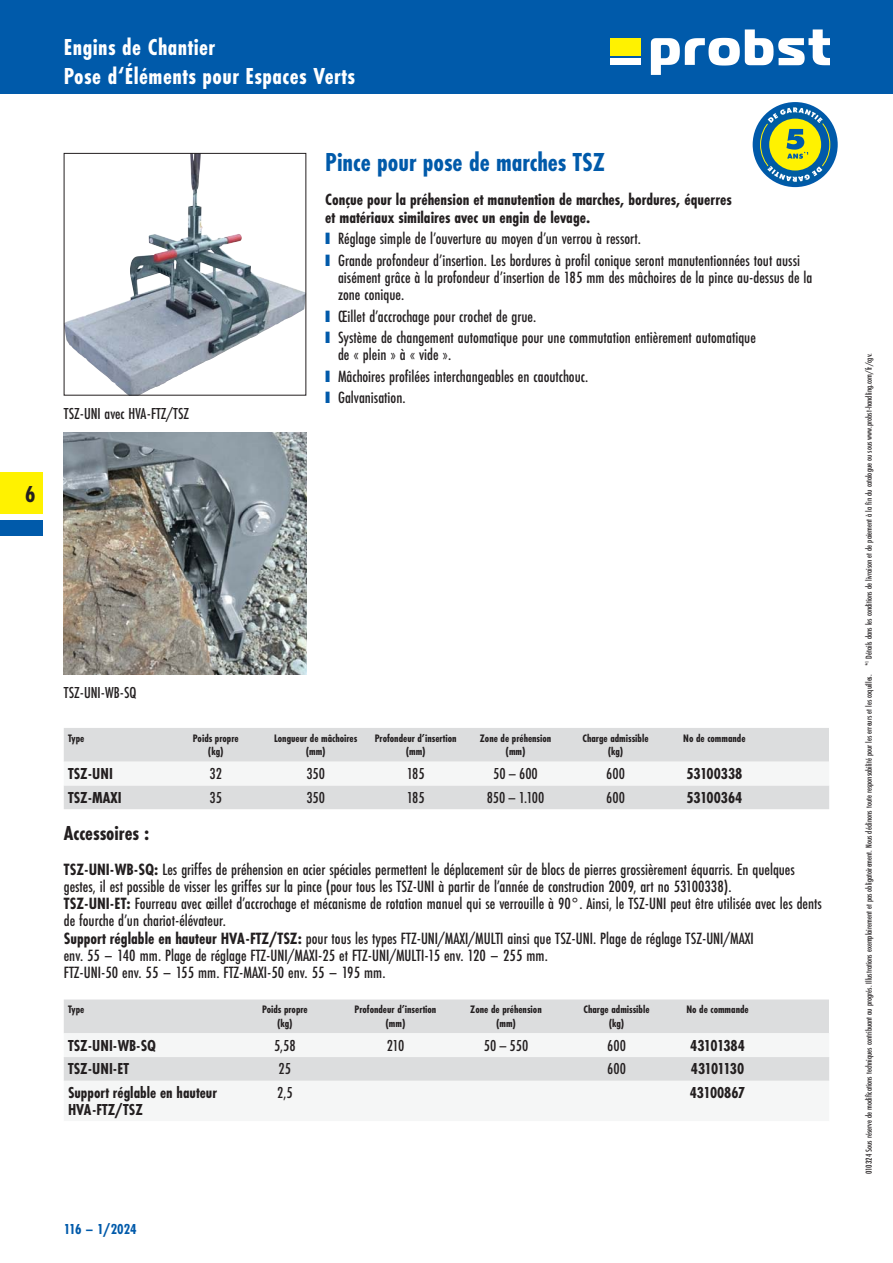
<style>
.page{position:relative;width:893px;height:1263px;background:#fff}
.page>*{position:absolute;margin:0;border:0;box-sizing:border-box;transform-origin:0 0}
.t1{font:700 27px "Futura PT Cond";color:#005aaa}
.t2{font:700 24px/28.5px "Futura PT Cond";letter-spacing:.02em;color:#fff}
.t3{font:700 24px "Futura PT Cond";color:#231f20}
.t4{font:700 21px "Futura PT Cond";color:#231f20}
.t5{font:500 16.95px/17.2px "Futura PT Cond";color:#231f20}
.t6{font:700 16.95px/17.2px "Futura PT Cond";color:#231f20}
.t7{font:700 16.5px/16.5px "Futura PT Cond";color:#231f20}
.t8{font:500 16.5px "Futura PT Cond";color:#231f20}
.t9{font:700 16.5px "Futura PT Cond";letter-spacing:-.03em;color:#231f20}
.t10{font:700 16.5px "Futura PT Cond";letter-spacing:-.04em;color:#231f20}
.t11{font:700 15px "Futura PT Cond";color:#005aaa}
.t12{font:700 11.25px/13.5px "Futura PT Cond";color:#231f20;text-align:center}
.t13{font:500 9px "Futura PT Cond";color:#231f20}
.s1{font-family:"Arial";font-weight:400;font-size:24.6px;color:#005aaa}
.s2{font-weight:700}
</style>
<div class="page">
<div style="left:0;top:0;width:893px;height:94px;background:#005aaa"></div>
<div style="left:610px;top:38px;width:31px;height:17px;background:#fff200"></div>
<svg style="left:651px;top:29px;width:178px;height:46px"></svg>
<div style="left:610px;top:58px;width:31px;height:7px;background:#fff"></div>
<div style="left:0;top:472px;width:43px;height:42px;background:#fff200"></div>
<div style="left:0;top:520px;width:43px;height:16px;background:#005aaa"></div>
<img style="left:66px;top:155px;width:238px;height:238px">
<img style="left:64px;top:432px;width:242px;height:242px">
<div style="left:64px;top:728px;width:765px;height:81px;background:#dcddde"></div>
<div style="left:64px;top:762px;width:765px;height:23px;background:#f5f6f6"></div>
<div style="left:64px;top:999px;width:765px;height:34px;background:#dcddde"></div>
<svg style="left:64px;top:1033px;width:765px;height:48px"></svg>
<svg style="left:753px;top:102px;width:85px;height:85px"></svg>
<svg style="left:764px;top:105px;width:64px;height:80px;background:#7ca676"></svg>
<h2 class="t3" style="left:25px;top:482px;width:12px">6</h2>
<h2 class="t2" style="left:64px;top:34px;width:293px">Engins de Chantier<br>Pose d‘Éléments pour Espaces Verts</h2>
<p class="t8" style="left:64px;top:405px;width:127px">TSZ-UNI avec HVA-FTZ/TSZ</p>
<h1 class="t1" style="left:325px;top:149px;width:281px">Pince pour pose de marches TSZ</h1>
<p class="t6" style="left:325px;top:192px;width:408px">Conçue pour la préhension et manutention de marches, bordures, équerres et matériaux similaires avec un engin de levage.</p>
<p class="t5" style="left:325px;top:231px;width:317px"><span class="s1">■</span> Réglage simple de l’ouverture au moyen d’un verrou à ressort.</p>
<p class="t5" style="left:338px;top:252px;width:476px;text-indent:-13px"><span class="s1">■</span> Grande profondeur d’insertion. Les bordures à profil conique seront manutentionnées tout aussi aisément grâce à la profondeur d’insertion de 185 mm des mâchoires de la pince au-dessus de la zone conique.</p>
<p class="t5" style="left:325px;top:308px;width:212px"><span class="s1">■</span> Œillet d’accrochage pour crochet de grue.</p>
<p class="t5" style="left:338px;top:330px;width:419px;text-indent:-13px"><span class="s1">■</span> Système de changement automatique pour une commutation entièrement automatique de « plein » à « vide ».</p>
<p class="t5" style="left:325px;top:368px;width:264px"><span class="s1">■</span> Mâchoires profilées interchangeables en caoutchouc.</p>
<p class="t5" style="left:325px;top:390px;width:82px"><span class="s1">■</span> Galvanisation.</p>
<p class="t8" style="left:64px;top:684px;width:74px">TSZ- UNI- WB- SQ</p>
<p class="t12" style="left:68px;top:732px;width:18px">Type</p>
<p class="t12" style="left:193px;top:732px;width:47px">Poids propre (kg)</p>
<p class="t12" style="left:274px;top:732px;width:85px">Longueur de mâchoires (mm)</p>
<p class="t12" style="left:375px;top:732px;width:83px">Profondeur d’insertion (mm)</p>
<p class="t12" style="left:480px;top:732px;width:73px">Zone de préhension (mm)</p>
<p class="t12" style="left:582px;top:732px;width:67px">Charge admissible (kg)</p>
<p class="t12" style="left:683px;top:732px;width:64px">No de commande</p>
<p class="t7" style="left:68px;top:766px;width:46px">TSZ- UNI</p>
<p class="t8" style="left:210px;top:765px;width:14px">32</p>
<p class="t8" style="left:306px;top:765px;width:20px">350</p>
<p class="t8" style="left:407px;top:765px;width:20px">185</p>
<p class="t8" style="left:493px;top:765px;width:46px">50 – 600</p>
<p class="t8" style="left:606px;top:765px;width:20px">600</p>
<p class="t7" style="left:686px;top:766px;width:57px">53100338</p>
<p class="t7" style="left:68px;top:790px;width:55px">TSZ- MAXI</p>
<p class="t8" style="left:210px;top:789px;width:14px">35</p>
<p class="t8" style="left:306px;top:789px;width:20px">350</p>
<p class="t8" style="left:407px;top:789px;width:20px">185</p>
<p class="t8" style="left:487px;top:789px;width:59px">850 – 1.100</p>
<p class="t8" style="left:606px;top:789px;width:20px">600</p>
<p class="t7" style="left:686px;top:790px;width:57px">53100364</p>
<p class="t4" style="left:64px;top:823px;width:87px">Accessoires :</p>
<p class="t5" style="left:64px;top:861px;width:760px"><span class="s2">TSZ- UNI- WB- SQ:</span> Les griffes de préhension en acier spéciales permettent le déplacement sûr de blocs de pierres grossièrement équarris. En quelques gestes, il est possible de visser les griffes sur la pince (pour tous les TSZ-UNI à partir de l’année de construction 2009, art no 53100338).<br><span class="s2">TSZ- UNI- ET:</span> Fourreau avec œillet d’accrochage et mécanisme de rotation manuel qui se verrouille à 90°. Ainsi, le TSZ-UNI peut être utilisée avec les dents de fourche d’un chariot-élévateur.<br><span class="s2">Support réglable en hauteur HVA- FTZ/TSZ:</span> pour tous les types FTZ-UNI/MAXI/MULTI ainsi que TSZ-UNI. Plage de réglage TSZ-UNI/MAXI<br>env. 55 – 140 mm. Plage de réglage FTZ-UNI/MAXI-25 et FTZ-UNI/MULTI-15 env. 120 – 255 mm.<br>FTZ-UNI-50 env. 55 – 155 mm. FTZ-MAXI-50 env. 55 – 195 mm.</p>
<p class="t12" style="left:68px;top:1003px;width:18px">Type</p>
<p class="t12" style="left:262px;top:1003px;width:47px">Poids propre (kg)</p>
<p class="t12" style="left:355px;top:1003px;width:83px">Profondeur d’insertion (mm)</p>
<p class="t12" style="left:470px;top:1003px;width:73px">Zone de préhension (mm)</p>
<p class="t12" style="left:584px;top:1003px;width:67px">Charge admissible (kg)</p>
<p class="t12" style="left:686px;top:1003px;width:64px">No de commande</p>
<p class="t7" style="left:68px;top:1037px;width:90px">TSZ- UNI- WB- SQ</p>
<p class="t8" style="left:274px;top:1037px;width:23px">5,58</p>
<p class="t8" style="left:387px;top:1037px;width:19px">210</p>
<p class="t8" style="left:484px;top:1037px;width:46px">50 – 550</p>
<p class="t8" style="left:607px;top:1037px;width:20px">600</p>
<p class="t9" style="left:690px;top:1037px;width:56px">43101384</p>
<p class="t7" style="left:68px;top:1061px;width:63px">TSZ- UNI- ET</p>
<p class="t8" style="left:279px;top:1061px;width:14px">25</p>
<p class="t8" style="left:607px;top:1061px;width:20px">600</p>
<p class="t10" style="left:691px;top:1061px;width:55px">43101130</p>
<p class="t7" style="left:68px;top:1085px;width:151px">Support réglable en hauteur<br>HVA- FTZ/ TSZ</p>
<p class="t8" style="left:277px;top:1084px;width:17px">2,5</p>
<p class="t7" style="left:690px;top:1085px;width:57px">43100867</p>
<p class="t11" style="left:64px;top:1221px;width:74px">116 – 1/2024</p>
<p class="t13" style="left:864px;top:1174px;width:822px;rotate:-90deg">010324 Sous réserve de modifications techniques contribuant au progrés. Illustrations exemplairement et pas obligatoirement. Nous déclinons toute responsabilité pour les erreurs et les coquilles. *<sup>1</sup> Détails dans les conditions de livraison et de paiement à la fin du catalogue ou sous www.probst-handling.com/fr/cgv.</p>
</div>
